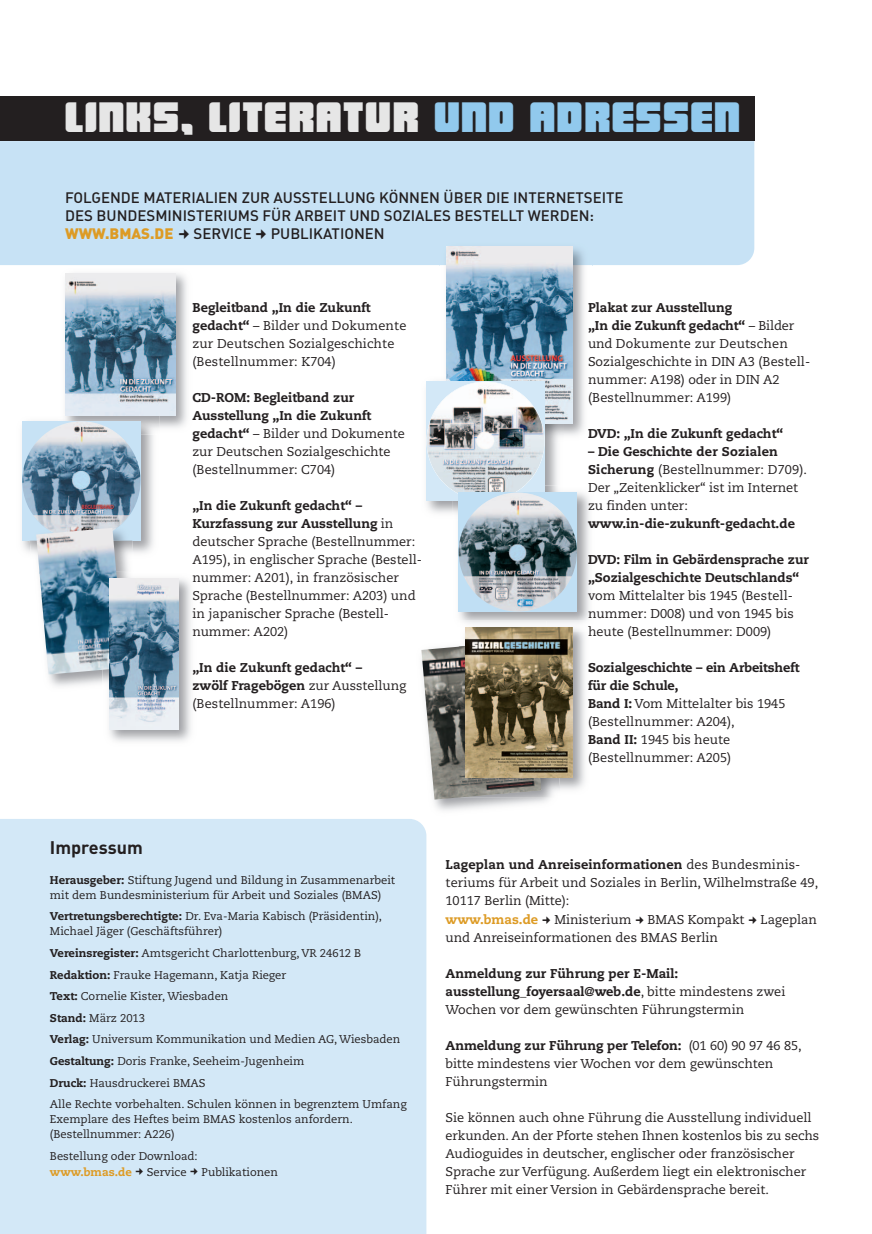
<style>
.page{position:relative;width:872px;height:1234px;background:#fff}
.page>*{position:absolute;margin:0;border:0;box-sizing:border-box;transform-origin:0 0}
.t1{font:42px "Low Rider BB";color:#e6e6e6}
.t2{font:18px "DIN Bold Alternate";color:#231f20}
.t3{font:15px/18px "DIN Medium Alternate";color:#231f20}
.t4{font:12.75px/18px "Caecilia";color:#231f20}
.t5{font:800 12.75px/18px "Caecilia";color:#231f20}
.t6{font:800 12.75px "Caecilia";color:#dd9b25}
.t7{font:11.25px/21.6px "Caecilia";color:#231f20}
.s1{color:#91c9ed}
.s2{font-family:"DIN";font-weight:900;color:#dd9b25}
.s3{font-weight:800}
.s4{font-weight:400}
.s5{font-weight:800;color:#dd9b25}
</style>
<div class="page">
<img style="left:160px;top:273px;width:27px;height:155px">
<img style="left:22px;top:415px;width:138px;height:138px">
<div style="left:22px;top:421px;width:118px;height:119px;background:#c7e2f5"></div>
<div style="left:0;top:97px;width:754px;height:44px;background:#231f20"></div>
<div style="left:0;top:819px;width:426px;height:414px;background:#d3e8f7"></div>
<div style="left:0;top:141px;width:754px;height:124px;background:#c7e2f5"></div>
<img style="left:109px;top:578px;width:82px;height:164px">
<img style="left:439px;top:240px;width:153px;height:195px">
<img style="left:562px;top:631px;width:23px;height:159px">
<img style="left:426px;top:374px;width:138px;height:139px">
<img style="left:452px;top:485px;width:112px;height:35px">
<img style="left:65px;top:273px;width:110px;height:142px">
<img style="left:22px;top:421px;width:118px;height:119px;border-radius:50%">
<img style="left:30px;top:540px;width:105px;height:146px">
<img style="left:37px;top:520px;width:88px;height:7px">
<img style="left:102px;top:571px;width:33px;height:115px">
<img style="left:36px;top:527px;width:89px;height:147px">
<img style="left:109px;top:579px;width:70px;height:150px">
<img style="left:446px;top:247px;width:126px;height:176px">
<div style="left:426px;top:381px;width:118px;height:119px;background:#d3e8f7"></div>
<img style="left:427px;top:382px;width:117px;height:118px;border-radius:50%">
<div style="left:458px;top:492px;width:119px;height:119px;background:#c0dff4"></div>
<img style="left:458px;top:492px;width:119px;height:119px;border-radius:50%">
<img style="left:541px;top:777px;width:20px;height:20px">
<img style="left:421px;top:640px;width:120px;height:159px">
<img style="left:465px;top:627px;width:108px;height:150px">
<svg style="left:179px;top:229px;width:10px;height:10px"></svg>
<svg style="left:256px;top:229px;width:10px;height:10px"></svg>
<svg style="left:136px;top:1167px;width:7px;height:7px"></svg>
<svg style="left:191px;top:1167px;width:7px;height:7px"></svg>
<h1 class="t1" style="left:64px;top:93px;width:678px">LINKS, LITERATUR <span class="s1">UND ADRESSEN</span></h1>
<p class="t3" style="left:65px;top:191px;width:560px">FOLGENDE MATERIALIEN ZUR AUSSTELLUNG KÖNNEN ÜBER DIE INTERNETSEITE<br>DES BUNDESMINISTERIUMS FÜR ARBEIT UND SOZIALES BESTELLT WERDEN:<br><span class="s2">WWW.BMAS.DE</span></p>
<p class="t3" style="left:194px;top:227px;width:60px">SERVICE</p>
<p class="t3" style="left:271px;top:227px;width:115px">PUBLIKATIONEN</p>
<p class="t4" style="left:192px;top:299px;width:215px"><span class="s3">Begleitband „In die Zukunft gedacht“</span> – Bilder und Dokumente zur Deutschen Sozialgeschichte (Bestellnummer: K704)</p>
<p class="t4" style="left:192px;top:389px;width:214px"><span class="s3">CD-ROM: Begleitband zur<br>Ausstellung „In die Zukunft gedacht“</span> – Bilder und Dokumente zur Deutschen Sozialgeschichte (Bestellnummer: C704)</p>
<p class="t4" style="left:192px;top:497px;width:231px"><span class="s3">„In die Zukunft gedacht“ –<br>Kurzfassung zur Ausstellung</span> in deutscher Sprache (Bestellnummer:<br>A195), in englischer Sprache (Bestell - nummer: A201), in französischer<br>Sprache (Bestellnummer: A203) und in japanischer Sprache (Bestell - nummer: A202)</p>
<p class="t5" style="left:192px;top:659px;width:215px">„In die Zukunft gedacht“ –<br>zwölf Fragebögen <span class="s4">zur Ausstellung (Bestellnummer: A196)</span></p>
<p class="t4" style="left:588px;top:299px;width:224px"><span class="s3">Plakat zur Ausstellung<br>„In die Zukunft gedacht“</span> – Bilder und Dokumente zur Deutschen<br>Sozialgeschichte in DIN A3 (Bestell&shy;nummer: A198) oder in DIN A2 (Bestellnummer: A199)</p>
<p class="t5" style="left:588px;top:425px;width:197px">DVD: „In die Zukunft gedacht“</p>
<p class="t4" style="left:588px;top:443px;width:220px"><span class="s3">– Die Geschichte der Sozialen<br>Sicherung</span> (Bestellnummer: D709).<br>Der „Zeitenklicker“ ist im Internet zu finden unter: <span class="s3">www.in-die-zukunft-gedacht.de</span></p>
<p class="t4" style="left:588px;top:551px;width:222px"><span class="s3">DVD: Film in Gebärdensprache zur „Sozialgeschichte Deutschlands“ </span>vom Mittelalter bis 1945 (Bestell&shy;nummer: D008) und von 1945 bis heute (Bestellnummer: D009)</p>
<p class="t4" style="left:588px;top:659px;width:213px"><span class="s3">Sozialgeschichte – ein Arbeitsheft für die Schule,<br>Band I:</span> Vom Mittelalter bis 1945 (Bestellnummer: A204),<br><span class="s3">Band II:</span> 1945 bis heute (Bestellnummer: A205)</p>
<h2 class="t2" style="left:50px;top:840px;width:94px">Impressum</h2>
<p class="t7" style="left:50px;top:873px;width:347px;line-height:15px"><span class="s3">Herausgeber:</span> Stiftung Jugend und Bildung in Zusammenarbeit mit dem Bundesministerium für Arbeit und Soziales (BMAS)</p>
<p class="t7" style="left:50px;top:909px;width:333px;line-height:15px"><span class="s3">Vertretungsberechtigte:</span> Dr. Eva-Maria Kabisch (Präsidentin),<br>Michael Jäger (Geschäftsführer)</p>
<p class="t7" style="left:50px;top:943px;width:358px"><span class="s3">Vereinsregister:</span> Amtsgericht Charlottenburg, VR 24612 B <span class="s3">Redaktion:</span> Frauke Hagemann, Katja Rieger<br><span class="s3">Text:</span> Cornelie Kister, Wiesbaden<br><span class="s3">Stand:</span> März 2013<br><span class="s3">Verlag:</span> Universum Kommunikation und Medien AG, Wiesbaden <span class="s3">Gestaltung:</span> Doris Franke, Seeheim-Jugenheim<br><span class="s3">Druck:</span> Hausdruckerei BMAS<br>Alle Rechte vorbehalten. Schulen können in begrenztem Umfang</p>
<p class="t7" style="left:50px;top:1112px;width:304px;line-height:15px">Exemplare des Heftes beim BMAS kostenlos anfordern. (Bestellnummer: A226)</p>
<p class="t7" style="left:50px;top:1148px;width:149px;line-height:15.8px">Bestellung oder Download: <span class="s5">www.bmas.de</span></p>
<p class="t7" style="left:147px;top:1161px;width:41px">Service</p>
<p class="t7" style="left:202px;top:1161px;width:78px">Publikationen</p>
<h2 class="t5" style="left:445px;top:857px;width:356px">Lageplan und Anreiseinformationen <span class="s4">des Bundesminis-</span></h2>
<p class="t4" style="left:445px;top:875px;width:374px">teriums für Arbeit und Soziales in Berlin, Wilhelmstraße 49,<br>10117 Berlin (Mitte):</p>
<p class="t6" style="left:445px;top:913px;width:94px">www.bmas.de</p>
<p class="t4" style="left:554px;top:911px;width:79px">Ministerium</p>
<p class="t4" style="left:647px;top:911px;width:99px">BMAS Kompakt</p>
<p class="t4" style="left:760px;top:911px;width:58px">Lageplan</p>
<p class="t4" style="left:445px;top:929px;width:274px">und Anreiseinformationen des BMAS Berlin</p>
<p class="t5" style="left:445px;top:965px;width:234px">Anmeldung zur Führung per E-Mail:</p>
<p class="t4" style="left:445px;top:983px;width:341px"><span class="s3">ausstellung_foyersaal@web.de</span>, bitte mindestens zwei<br>Wochen vor dem gewünschten Führungstermin</p>
<p class="t4" style="left:445px;top:1037px;width:357px"><span class="s3">Anmeldung zur Führung per Telefon:</span> (01 60) 90 97 46 85, bitte mindestens vier Wochen vor dem gewünschten<br>Führungstermin</p>
<p class="t4" style="left:445px;top:1109px;width:375px">Sie können auch ohne Führung die Ausstellung individuell erkunden. An der Pforte stehen Ihnen kostenlos bis zu sechs Audioguides in deutscher, englischer oder französischer Sprache zur Verfügung. Außerdem liegt ein elektronischer Führer mit einer Version in Gebärdensprache bereit.</p>
</div>
